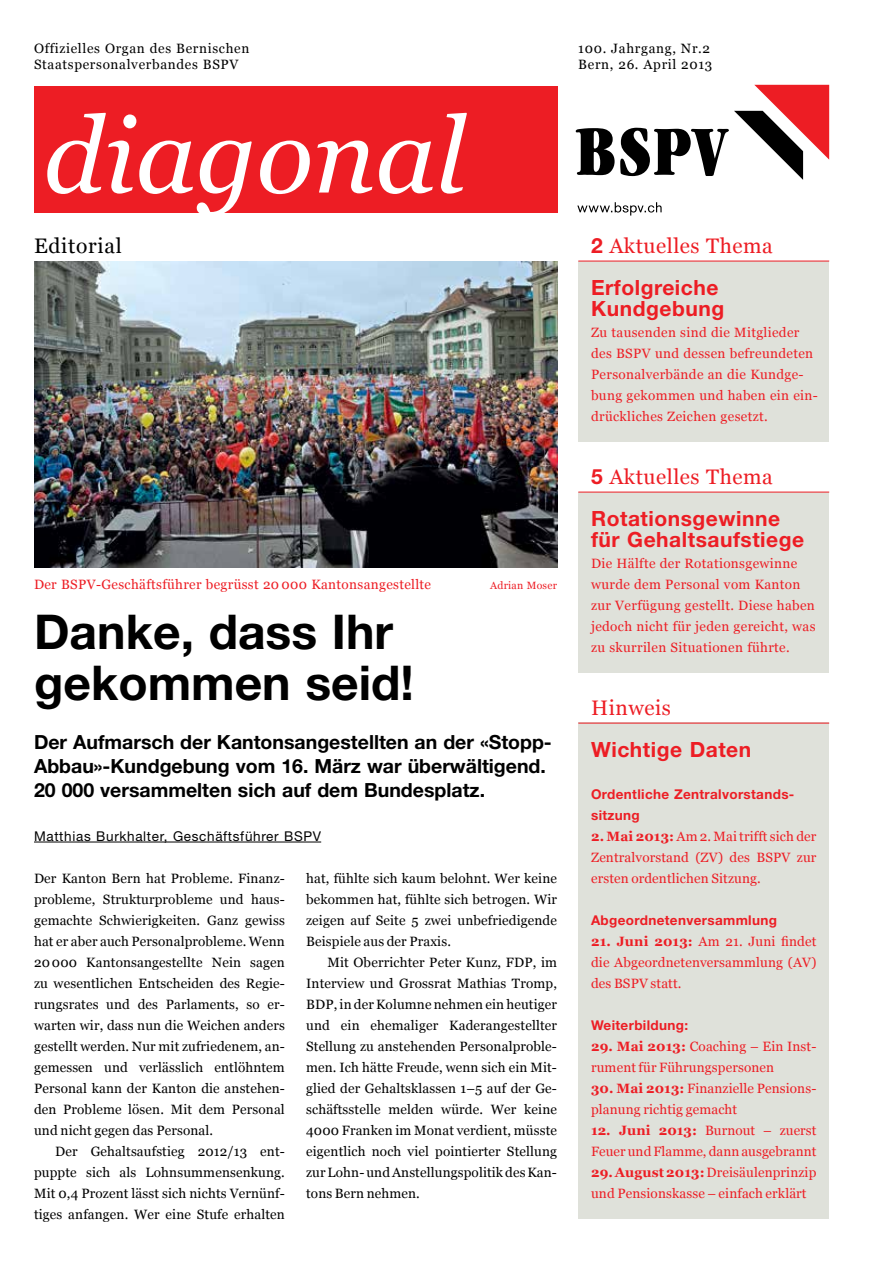
<style>
.page{position:relative;width:893px;height:1263px;background:#fff}
.page>*{position:absolute;margin:0;border:0;box-sizing:border-box;transform-origin:0 0}
.t1{font:italic 105.45px "Georgia";color:#fff}
.t2{font:700 48px/51px "Helvetica Neue";color:#000}
.t3{font:700 21px/21px "Helvetica Neue";letter-spacing:.025em;color:#ed1d24}
.t4{font:21px "Georgia";letter-spacing:.025em;color:#ed1d24}
.t5{font:21px "Georgia";letter-spacing:.035em;color:#000}
.t6{font:700 19.5px/24px "Helvetica Neue";color:#000}
.t7{font:13.5px/21px "Georgia";letter-spacing:.01em;color:#000;text-align:justify}
.t8{font:13.5px/21px "Georgia";letter-spacing:.025em;color:#ed1d24}
.t9{font:13.5px/16.2px "Georgia";letter-spacing:.05em;color:#000}
.t10{font:700 13.5px/21px "Helvetica Neue";letter-spacing:.025em;color:#ed1d24}
.t11{font:13.5px/21px "Georgia";letter-spacing:.005em;color:#ed1d24}
.t12{font:13.5px "Helvetica Neue";letter-spacing:.05em;color:#000}
.t13{font:10.5px "Georgia";letter-spacing:.025em;color:#ed1d24}
.s1{font-family:"Helvetica Neue";font-weight:700}
.s2{font-weight:700}
</style>
<div class="page">
<div style="left:578px;top:261px;width:251px;height:181px;background:#dfe1da"></div>
<div style="left:578px;top:492px;width:251px;height:181px;background:#dfe1da"></div>
<div style="left:578px;top:722px;width:251px;height:497px;background:#dfe1da"></div>
<hr style="left:34px;top:842px;width:287px;height:1px;background:#000">
<div style="left:34px;top:86px;width:523px;height:127px;background:#ed1d24"></div>
<hr style="left:578px;top:261px;width:251px;height:1px;background:#ed1d24">
<hr style="left:578px;top:492px;width:251px;height:1px;background:#ed1d24">
<hr style="left:578px;top:723px;width:251px;height:1px;background:#ed1d24">
<img style="left:34px;top:261px;width:523px;height:307px">
<svg style="left:577px;top:202px;width:85px;height:14px"></svg>
<svg style="left:576px;top:85px;width:253px;height:95px"></svg>
<p class="t9" style="left:34px;top:40px;width:217px">Offizielles Organ des Bernischen<br>Staatspersonalverbandes BSPV</p>
<h1 class="t1" style="left:44px;top:96px;width:424px">diagonal</h1>
<h3 class="t5" style="left:34px;top:234px;width:89px">Editorial</h3>
<p class="t8" style="left:34px;top:574px;width:399px">Der BSPV-Geschäftsführer begrüsst 20 000 Kantonsangestellte</p>
<p class="t13" style="left:490px;top:579px;width:68px">Adrian Moser</p>
<h2 class="t2" style="left:34px;top:605px;width:381px">Danke, dass Ihr gekommen seid!</h2>
<h3 class="t6" style="left:34px;top:730px;width:519px">Der Aufmarsch der Kantonsangestellten an der «Stopp-<br>Abbau»-Kundgebung vom 16. März war überwältigend.<br>20 000 versammelten sich auf dem Bundesplatz.</h3>
<p class="t12" style="left:34px;top:828px;width:289px">Matthias Burkhalter, Geschäftsführer BSPV</p>
<p class="t7" style="left:34px;top:868px;width:252px">Der Kanton Bern hat Probleme. Finanz&shy;probleme, Strukturprobleme und haus&shy;gemachte Schwierigkeiten. Ganz gewiss hat er aber auch Personalprobleme. Wenn 20000 Kantonsangestellte Nein sagen zu wesentlichen Entscheiden des Regie&shy;rungsrates und des Parlaments, so er&shy;warten wir, dass nun die Weichen anders gestellt werden. Nur mit zufriedenem, an&shy;gemessen und verlässlich entlöhntem Personal kann der Kanton die anstehen&shy;den Probleme lösen. Mit dem Personal und nicht gegen das Personal.</p>
<p class="t7" style="left:34px;top:1141px;width:252px;text-indent:21px">Der Gehaltsaufstieg 2012/13 ent&shy;puppte sich als Lohnsummensenkung.<br>Mit 0,4 Prozent lässt sich nichts Vernünf&shy;tiges anfangen. Wer eine Stufe erhalten</p>
<p class="t7" style="left:306px;top:868px;width:252px">hat, fühlte sich kaum belohnt. Wer keine bekommen hat, fühlte sich betrogen. Wir zeigen auf Seite 5 zwei unbefriedigende Beispiele aus der Praxis.</p>
<p class="t7" style="left:306px;top:952px;width:252px;text-indent:21px">Mit Oberrichter Peter Kunz, FDP, im Interview und Grossrat Mathias Tromp, BDP, in der Kolumne nehmen ein heutiger und ein ehemaliger Kaderangestellter Stellung zu anstehenden Personalproble&shy;men. Ich hätte Freude, wenn sich ein Mit&shy;glied der Gehaltsklassen 1–5 auf der Ge&shy;schäftsstelle melden würde. Wer keine 4000 Franken im Monat verdient, müsste eigentlich noch viel pointierter Stellung zur Lohn- und Anstellungspolitik des Kan&shy;tons Bern nehmen.</p>
<p class="t9" style="left:578px;top:40px;width:136px">100. Jahrgang, Nr.2<br>Bern, 26. April 2013</p>
<h3 class="t4" style="left:591px;top:234px;width:183px"><span class="s1">2</span> Aktuelles Thema</h3>
<h3 class="t3" style="left:591px;top:276px;width:135px">Erfolgreiche<br>Kundgebung</h3>
<p class="t8" style="left:591px;top:322px;width:228px">Zu tausenden sind die Mitglieder des BSPV und dessen befreundeten<br>Personalverbände an die Kundge&shy;bung gekommen und haben ein ein&shy;drückliches Zeichen gesetzt.</p>
<h3 class="t4" style="left:591px;top:465px;width:183px"><span class="s1">5</span> Aktuelles Thema</h3>
<h3 class="t3" style="left:591px;top:507px;width:215px">Rotationsgewinne für Gehaltsaufstiege</h3>
<p class="t8" style="left:591px;top:553px;width:226px">Die Hälfte der Rotationsgewinne wurde dem Personal vom Kanton zur Verfügung gestellt. Diese haben jedoch nicht für jeden gereicht, was zu skurrilen Situationen führte.</p>
<h3 class="t4" style="left:591px;top:696px;width:81px">Hinweis</h3>
<h3 class="t3" style="left:591px;top:738px;width:162px">Wichtige Daten</h3>
<p class="t10" style="left:591px;top:783px;width:203px">Ordentliche Zentralvorstands&shy;sitzung</p>
<p class="t8" style="left:591px;top:826px;width:227px;text-align:justify"><span class="s2">2. Mai 2013:</span> Am 2. Mai trifft sich der Zentralvorstand (ZV) des BSPV zur ersten ordentlichen Sitzung.</p>
<p class="t10" style="left:591px;top:909px;width:187px">Abgeordnetenversammlung</p>
<p class="t8" style="left:591px;top:931px;width:227px;text-align:justify"><span class="s2">21. Juni 2013:</span> Am 21. Juni findet die Abgeordnetenversammlung (AV) des BSPV statt.</p>
<p class="t10" style="left:591px;top:1014px;width:99px">Weiterbildung:</p>
<p class="t8" style="left:591px;top:1036px;width:227px"><span class="s2">29. Mai 2013:</span> Coaching – Ein Inst&shy;rument für Führungspersonen</p>
<p class="t8" style="left:591px;top:1078px;width:227px"><span class="s2">30. Mai 2013:</span> Finanzielle Pensions&shy;planung richtig gemacht</p>
<p class="t11" style="left:591px;top:1120px;width:227px"><span class="s2">12. Juni 2013:</span> Burnout – zuerst<br>Feuer und Flamme, dann ausgebrannt</p>
<p class="t8" style="left:591px;top:1162px;width:227px"><span class="s2">29. August 2013:</span> Dreisäulenprinzip und Pensionskasse – einfach erklärt</p>
</div>
